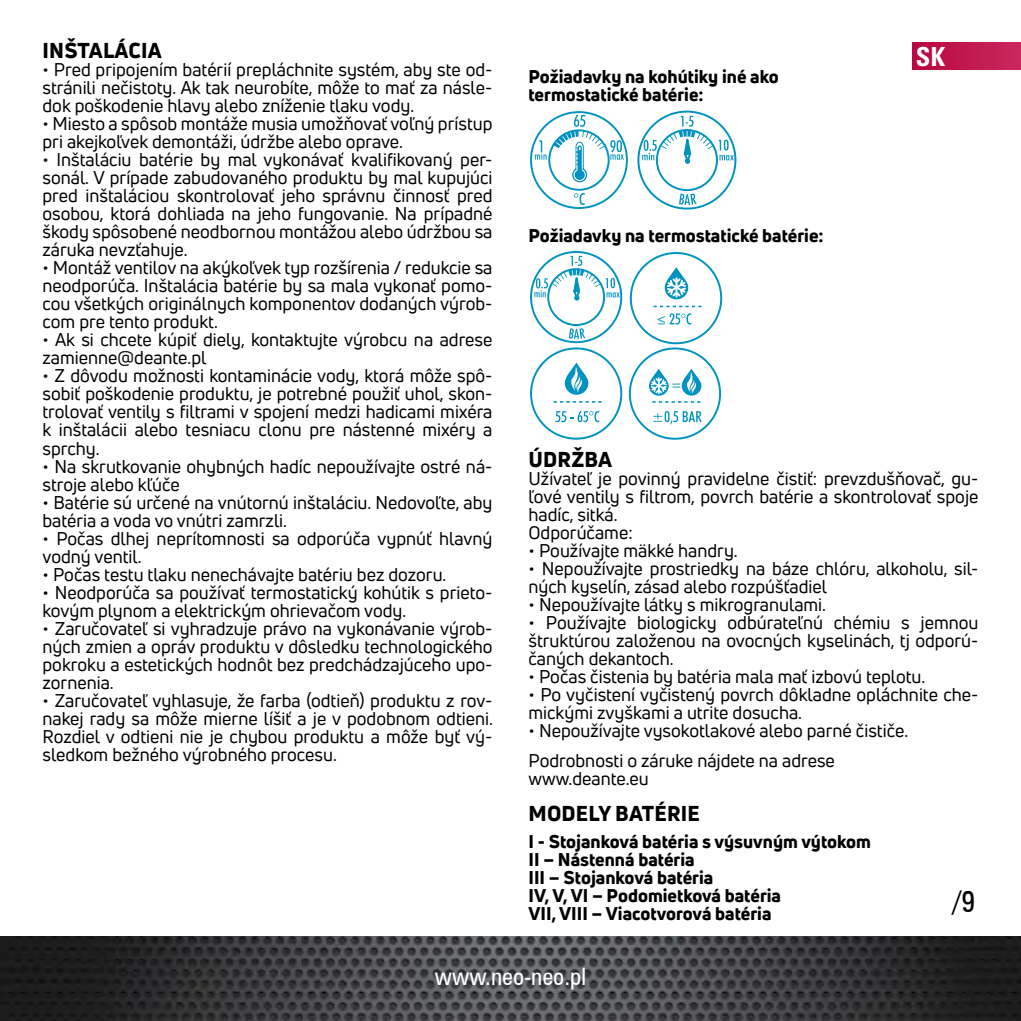
<style>
.page{position:relative;width:1021px;height:1021px;background:#fff}
.page>*{position:absolute;margin:0;border:0;box-sizing:border-box;transform-origin:0 0}
.t1{font:30px "Zurich Cn AT";color:#000}
.t2{font:24px "Zurich Cn AT";color:#fff}
.t3{font:700 24px "Zurich Cn PL";color:#fff}
.t4{font:800 21px "Uni Neue";letter-spacing:.01em;color:#000}
.t5{font:18px/18px "Uni Neue";color:#000}
.t6{font:800 18px/18px "Uni Neue";color:#000}
</style>
<div class="page">
<img style="left:0;top:936px;width:1020px;height:84px">
<div style="left:912px;top:43px;width:108px;height:27px;background:linear-gradient(to right,#b8073f,#c9285c)"></div>
<div style="left:637px;top:111px;width:99px;height:98px;border:2px solid #0093c1;border-radius:50%"></div>
<div style="left:656px;top:129px;width:62px;height:62px;border:2px solid #0093c1;border-radius:50%"></div>
<svg style="left:679px;top:194px;width:17px;height:11px"></svg>
<svg style="left:642px;top:116px;width:92px;height:48px"></svg>
<div style="left:530px;top:111px;width:98px;height:98px;border:2px solid #0093c1;border-radius:50%"></div>
<div style="left:548px;top:129px;width:61px;height:62px;border:2px solid #0093c1;border-radius:50%"></div>
<svg style="left:574px;top:193px;width:10px;height:12px"></svg>
<svg style="left:552px;top:115px;width:72px;height:68px"></svg>
<svg style="left:535px;top:140px;width:11px;height:20px"></svg>
<svg style="left:565px;top:362px;width:23px;height:33px"></svg>
<svg style="left:569px;top:367px;width:14px;height:26px"></svg>
<div style="left:530px;top:347px;width:92px;height:92px;border:2px solid #0093c1;border-radius:50%"></div>
<svg style="left:553px;top:401px;width:48px;height:1px"></svg>
<div style="left:629px;top:347px;width:92px;height:92px;border:2px solid #0093c1;border-radius:50%"></div>
<svg style="left:652px;top:401px;width:48px;height:2px"></svg>
<svg style="left:681px;top:368px;width:20px;height:27px"></svg>
<svg style="left:649px;top:369px;width:48px;height:26px"></svg>
<svg style="left:555px;top:411px;width:44px;height:11px"></svg>
<svg style="left:653px;top:411px;width:48px;height:13px"></svg>
<svg style="left:534px;top:251px;width:189px;height:94px"></svg>
<p class="t4" style="left:43px;top:37px;width:121px">INŠTALÁCIA</p>
<p class="t5" style="left:43px;top:61px;width:451px;text-align:justify">• Pred pripojením batérií prepláchnite systém, aby ste od&shy;stránili nečistoty. Ak tak neurobíte, môže to mať za násle&shy;dok poškodenie hlavy alebo zníženie tlaku vody.</p>
<p class="t5" style="left:43px;top:115px;width:451px">• Miesto a spôsob montáže musia umožňovať voľný prístup pri akejkoľvek demontáži, údržbe alebo oprave.</p>
<p class="t5" style="left:43px;top:151px;width:451px;text-align:justify">• Inštaláciu batérie by mal vykonávať kvalifikovaný per&shy;sonál. V prípade zabudovaného produktu by mal kupujúci pred inštaláciou skontrolovať jeho správnu činnosť pred osobou, ktorá dohliada na jeho fungovanie. Na prípadné škody spôsobené neodbornou montážou alebo údržbou sa záruka nevzťahuje.</p>
<p class="t5" style="left:43px;top:259px;width:451px;text-align:justify">• Montáž ventilov na akýkoľvek typ rozšírenia / redukcie sa neodporúča. Inštalácia batérie by sa mala vykonať pomo&shy;cou všetkých originálnych komponentov dodaných výrob&shy;com pre tento produkt.</p>
<p class="t5" style="left:43px;top:331px;width:451px">• Ak si chcete kúpiť diely, kontaktujte výrobcu na adrese zamienne@deante.pl</p>
<p class="t5" style="left:43px;top:367px;width:451px;text-align:justify">• Z dôvodu možnosti kontaminácie vody, ktorá môže spô&shy;sobiť poškodenie produktu, je potrebné použiť uhol, skon&shy;trolovať ventily s filtrami v spojení medzi hadicami mixéra k inštalácii alebo tesniacu clonu pre nástenné mixéry a sprchy.</p>
<p class="t5" style="left:43px;top:457px;width:451px">• Na skrutkovanie ohybných hadíc nepoužívajte ostré ná&shy;stroje alebo kľúče</p>
<p class="t5" style="left:43px;top:493px;width:451px">• Batérie sú určené na vnútornú inštaláciu. Nedovoľte, aby batéria a voda vo vnútri zamrzli.</p>
<p class="t5" style="left:43px;top:529px;width:451px">• Počas dlhej neprítomnosti sa odporúča vypnúť hlavný vodný ventil.</p>
<p class="t5" style="left:43px;top:565px;width:405px">• Počas testu tlaku nenechávajte batériu bez dozoru.</p>
<p class="t5" style="left:43px;top:583px;width:451px">• Neodporúča sa používať termostatický kohútik s prieto&shy;kovým plynom a elektrickým ohrievačom vody.</p>
<p class="t5" style="left:43px;top:619px;width:451px;text-align:justify">• Zaručovateľ si vyhradzuje právo na vykonávanie výrob&shy;ných zmien a opráv produktu v dôsledku technologického pokroku a estetických hodnôt bez predchádzajúceho upo&shy;zornenia.</p>
<p class="t5" style="left:43px;top:691px;width:452px;text-align:justify">• Zaručovateľ vyhlasuje, že farba (odtieň) produktu z rov&shy;nakej rady sa môže mierne líšiť a je v podobnom odtieni.<br>Rozdiel v odtieni nie je chybou produktu a môže byť vý&shy;sledkom bežného výrobného procesu.</p>
<p class="t6" style="left:528px;top:67px;width:252px">Požiadavky na kohútiky iné ako termostatické batérie:</p>
<p class="t6" style="left:528px;top:226px;width:297px">Požiadavky na termostatické batérie:</p>
<h2 class="t3" style="left:915px;top:40px;width:30px">SK</h2>
<p class="t4" style="left:528px;top:445px;width:71px">Údržba</p>
<p class="t5" style="left:528px;top:469px;width:451px">Užívateľ je povinný pravidelne čistiť: prevzdušňovač, gu&shy;ľové ventily s filtrom, povrch batérie a skontrolovať spoje hadíc, sitká.<br>Odporúčame:</p>
<p class="t5" style="left:528px;top:541px;width:211px">• Používajte mäkké handry.</p>
<p class="t5" style="left:528px;top:559px;width:451px">• Nepoužívajte prostriedky na báze chlóru, alkoholu, sil&shy;ných kyselín, zásad alebo rozpúšťadiel</p>
<p class="t5" style="left:528px;top:595px;width:299px">• Nepoužívajte látky s mikrogranulami.</p>
<p class="t5" style="left:528px;top:613px;width:451px;text-align:justify">• Používajte biologicky odbúrateľnú chémiu s jemnou štruktúrou založenou na ovocných kyselinách, tj odporú&shy;čaných dekantoch.</p>
<p class="t5" style="left:528px;top:667px;width:398px">• Počas čistenia by batéria mala mať izbovú teplotu.</p>
<p class="t5" style="left:528px;top:685px;width:451px">• Po vyčistení vyčistený povrch dôkladne opláchnite che&shy;mickými zvyškami a utrite dosucha.</p>
<p class="t5" style="left:528px;top:715px;width:381px;line-height:30px">• Nepoužívajte vysokotlakové alebo parné čističe.<br>Podrobnosti o záruke nájdete na adrese</p>
<p class="t5" style="left:528px;top:769px;width:122px">www.deante.eu</p>
<p class="t4" style="left:528px;top:799px;width:170px">MODELY BATÉRIE</p>
<p class="t6" style="left:528px;top:832px;width:344px">I - Stojanková batéria s výsuvným výtokom<br>II – Nástenná batéria<br>III – Stojanková batéria<br>IV, V, VI – Podomietková batéria<br>VII, VIII – Viacotvorová batéria</p>
<h1 class="t1" style="left:952px;top:883px;width:24px">/9</h1>
<h2 class="t2" style="left:435px;top:962px;width:153px">www.neo-neo.pl</h2>
</div>
